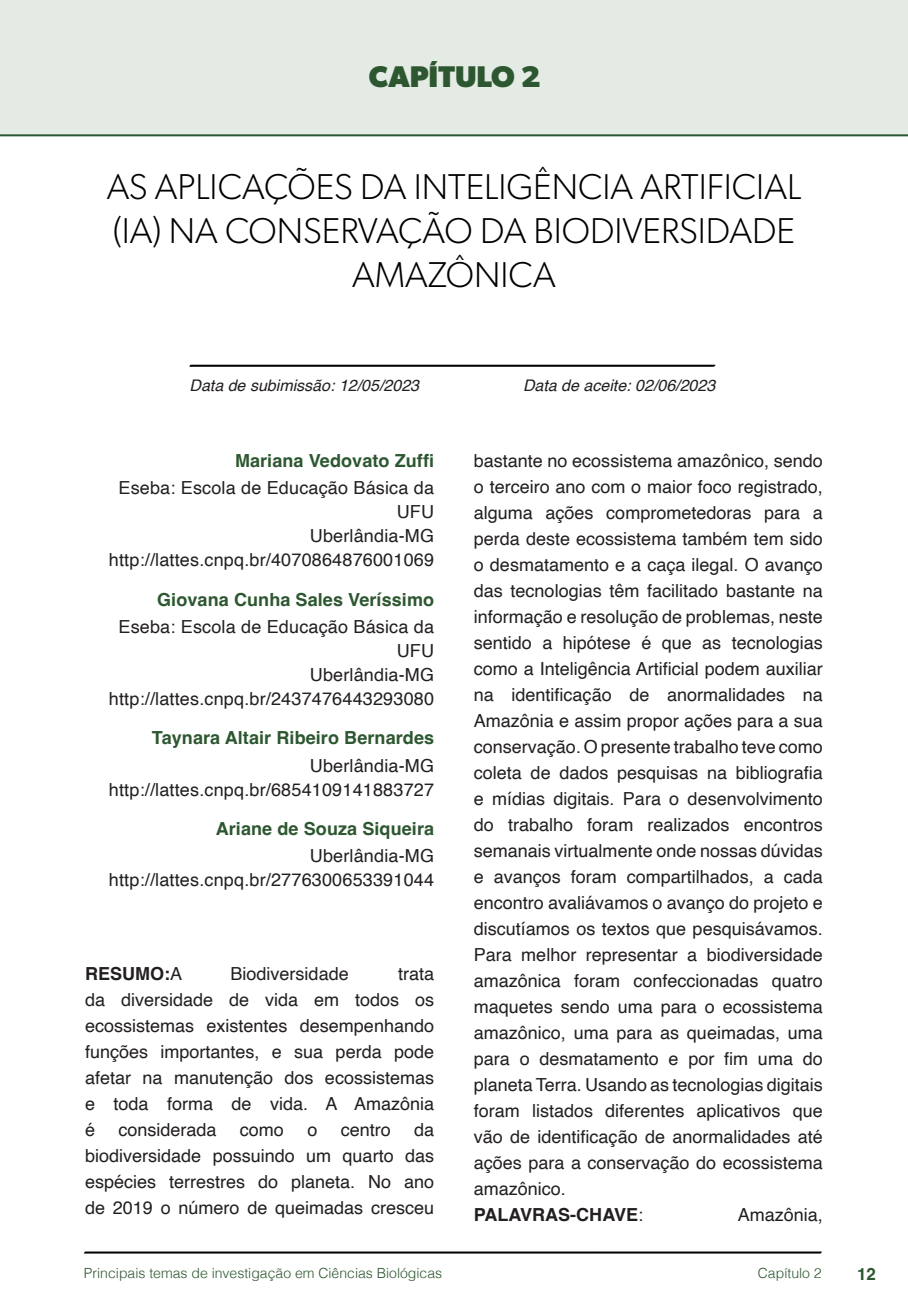
<style>
.page{position:relative;width:908px;height:1304px;background:#fff}
.page>*{position:absolute;margin:0;border:0;box-sizing:border-box;transform-origin:0 0}
.t1{font:300 36px/44px "Gibson";color:#000;text-align:center}
.t2{font:700 30px "Gibson";color:#2d5730}
.t3{font:18px/26px "Helvetica";color:#231f20;text-align:right}
.t4{font:700 18px "Helvetica";letter-spacing:.005em;color:#2d5730}
.t5{font:700 18px "Helvetica";color:#231f20}
.t6{font:700 16.8px "Helvetica";color:#2d5730}
.t7{font:italic 16px "Helvetica";color:#231f20}
.t8{font:300 14px "Helvetica";color:#2d5730}
.s1{font-weight:400}
.s2{font-weight:700}
</style>
<div class="page">
<svg style="left:84px;top:1251px;width:737px;height:3px;background:#515151"></svg>
<svg style="left:189px;top:364px;width:526px;height:3px;background:#4f4f4f"></svg>
<div style="left:0;top:0;width:907px;height:136px;background:#e4eae4"></div>
<div style="left:44px;top:72px;width:68px;height:61px;background:#e4eae4"></div>
<h2 class="t2" style="left:369px;top:58px;width:173px">CAPÍTULO 2</h2>
<h1 class="t1" style="left:107px;top:164px;width:695px">AS APLICAÇÕES DA INTELIGÊNCIA ARTIFICIAL (IA) NA CONSERVAÇÃO DA BIODIVERSIDADE<br>AMAZÔNICA</h1>
<p class="t7" style="left:189px;top:373px;width:231px">Data de subimissão: 12/05/2023</p>
<p class="t7" style="left:523px;top:373px;width:194px">Data de aceite: 02/06/2023</p>
<p class="t4" style="left:235px;top:450px;width:200px">Mariana Vedovato Zuffi</p>
<p class="t3" style="left:109px;top:477px;width:326px;line-height:24px">Eseba: Escola de Educação Básica da<br>UFU<br>Uberlândia-MG http://lattes.cnpq.br/4070864876001069</p>
<p class="t4" style="left:157px;top:588px;width:278px">Giovana Cunha Sales Veríssimo</p>
<p class="t3" style="left:109px;top:615px;width:326px;line-height:24px">Eseba: Escola de Educação Básica da<br>UFU<br>Uberlândia-MG http://lattes.cnpq.br/2437476443293080</p>
<p class="t4" style="left:152px;top:727px;width:283px">Taynara Altair Ribeiro Bernardes</p>
<p class="t3" style="left:109px;top:754px;width:326px;line-height:24px">Uberlândia-MG http://lattes.cnpq.br/6854109141883727</p>
<p class="t4" style="left:216px;top:818px;width:220px">Ariane de Souza Siqueira</p>
<p class="t3" style="left:109px;top:845px;width:326px;line-height:24px">Uberlândia-MG http://lattes.cnpq.br/2776300653391044</p>
<p class="t5" style="left:85px;top:963px;width:99px">RESUMO:<span class="s1">A</span></p>
<p class="t3" style="left:230px;top:962px;width:120px">Biodiversidade</p>
<p class="t3" style="left:85px;top:962px;width:350px;text-align:justify;text-indent:313px">trata da diversidade de vida em todos os ecossistemas existentes desempenhando funções importantes, e sua perda pode afetar na manutenção dos ecossistemas e toda forma de vida. A Amazônia é</p>
<p class="t3" style="left:85px;top:1118px;width:350px;text-align:justify;text-indent:329px">da biodiversidade possuindo um quarto das espécies terrestres do planeta. No ano de 2019 o número de queimadas cresceu</p>
<p class="t3" style="left:118px;top:1118px;width:100px">considerada</p>
<p class="t3" style="left:240px;top:1118px;width:46px">como</p>
<p class="t3" style="left:307px;top:1118px;width:12px">o</p>
<p class="t3" style="left:340px;top:1118px;width:52px">centro</p>
<p class="t3" style="left:473px;top:448px;width:350px;text-align:left">bastante no ecossistema amazônico, sendo o terceiro ano com o maior foco registrado, alguma ações comprometedoras para a perda deste ecossistema também tem sido o desmatamento e a caça ilegal. O avanço das tecnologias têm facilitado bastante na informação e resolução de problemas, neste sentido a hipótese é que as tecnologias como a Inteligência Artificial podem auxiliar na identificação de anormalidades na Amazônia e assim propor ações para a sua conservação. O presente trabalho teve como coleta de dados pesquisas na bibliografia e mídias digitais. Para o desenvolvimento do trabalho foram realizados encontros semanais virtualmente onde nossas dúvidas e avanços foram compartilhados, a cada encontro avaliávamos o avanço do projeto e discutíamos os textos que pesquisávamos.<br>Para melhor representar a biodiversidade amazônica foram confeccionadas quatro maquetes sendo uma para o ecossistema amazônico, uma para as queimadas, uma para o desmatamento e por fim uma do planeta Terra. Usando as tecnologias digitais foram listados diferentes aplicativos que vão de identificação de anormalidades até ações para a conservação do ecossistema amazônico.<br><span class="s2">PALAVRAS-CHAVE</span>:</p>
<p class="t3" style="left:737px;top:1202px;width:87px">Amazônia,</p>
<p class="t8" style="left:84px;top:1261px;width:359px">Principais temas de investigação em Ciências Biológicas</p>
<p class="t8" style="left:757px;top:1261px;width:65px">Capítulo 2</p>
<p class="t6" style="left:856px;top:1264px;width:20px">12</p>
</div>
